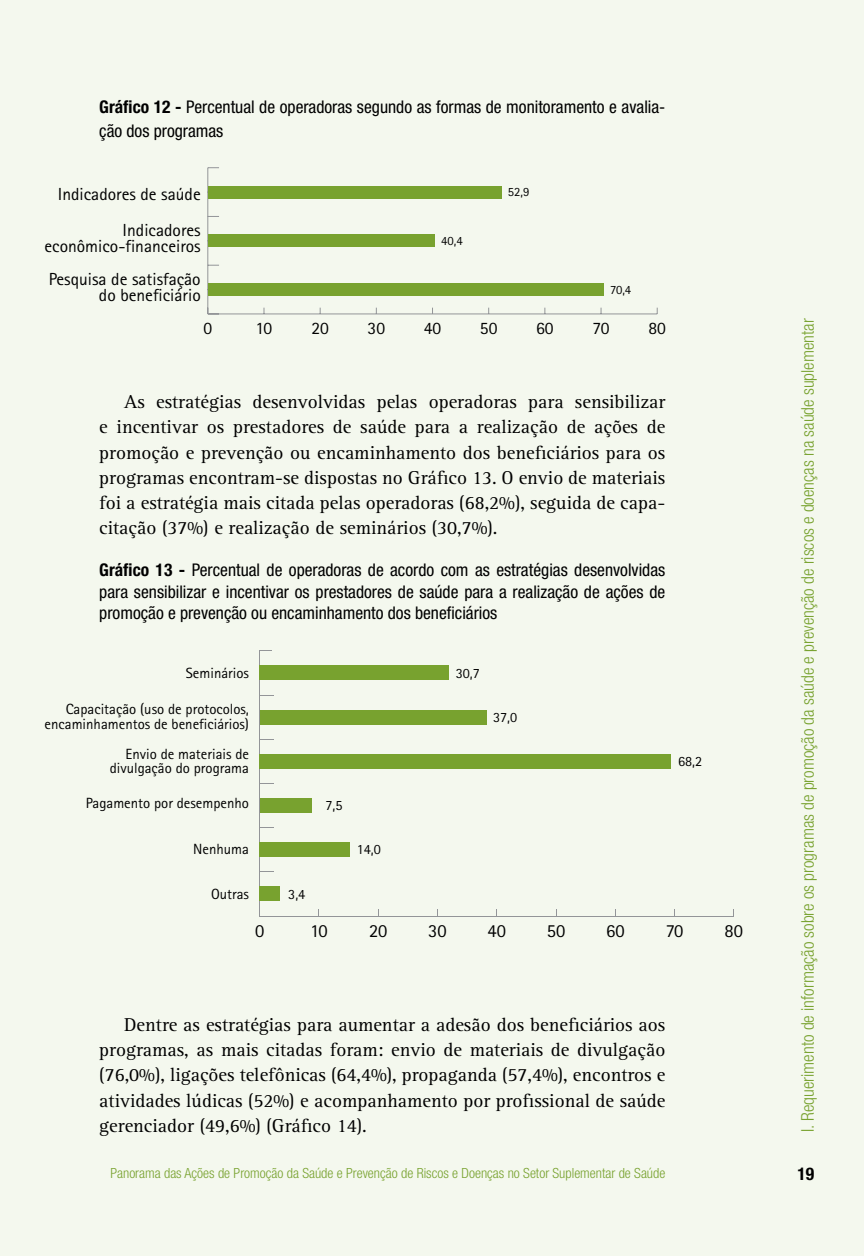
<style>
.page{position:relative;width:864px;height:1256px;background:#fff}
.page>*{position:absolute;margin:0;border:0;box-sizing:border-box;transform-origin:0 0}
.t1{font:19.25px/25.2px "Rotis Serif 55";color:#000;text-align:justify}
.t2{font:18.55px "Rotis Sans Serif 55";color:#000}
.t3{font:condensed 17.5px/21.7px "Helvetica Neue";color:#000}
.t4{font:300 condensed 17.5px "Helvetica Neue";color:#78a22f}
.t5{font:17.5px/15.8px "Rotis Sans Serif 55";color:#000;text-align:right}
.t6{font:700 condensed 17.5px "Helvetica Neue";color:#000}
.t7{font:14.7px/14.7px "Rotis Sans Serif 55";color:#000;text-align:right}
.t8{font:14.17px "Rotis Sans Serif 55";color:#000}
.t9{font:300 condensed 14px "Helvetica Neue";color:#78a22f}
.t10{font:12.6px "Rotis Sans Serif 55";color:#000}
.s1{font-weight:700}
</style>
<div class="page">
<div style="left:0;top:0;width:863px;height:1255px;background:#f4f8ee"></div>
<hr style="left:259px;top:915px;width:474px;height:1px;background:#939598">
<hr style="left:259px;top:650px;width:1px;height:265px;background:#939598">
<svg style="left:260px;top:871px;width:13px;height:1px"></svg>
<svg style="left:260px;top:827px;width:13px;height:1px"></svg>
<div style="left:259px;top:665px;width:190px;height:15px;background:#78a22f"></div>
<div style="left:259px;top:710px;width:227px;height:14px;background:#78a22f"></div>
<div style="left:259px;top:754px;width:412px;height:14px;background:#78a22f"></div>
<div style="left:259px;top:798px;width:52px;height:14px;background:#78a22f"></div>
<div style="left:259px;top:842px;width:91px;height:14px;background:#78a22f"></div>
<div style="left:259px;top:886px;width:21px;height:14px;background:#78a22f"></div>
<hr style="left:208px;top:313px;width:449px;height:1px;background:#939598">
<hr style="left:207px;top:168px;width:1px;height:146px;background:#939598">
<div style="left:208px;top:186px;width:293px;height:12px;background:#78a22f"></div>
<div style="left:208px;top:234px;width:226px;height:13px;background:#78a22f"></div>
<div style="left:208px;top:283px;width:395px;height:13px;background:#78a22f"></div>
<p class="t3" style="left:99px;top:95px;width:567px;line-height:23.8px"><span class="s1">Gráfico 12 -</span> Percentual de operadoras segundo as formas de monitoramento e avalia&shy;ção dos programas</p>
<p class="t5" style="left:58px;top:186px;width:144px">Indicadores de saúde</p>
<p class="t5" style="left:44px;top:222px;width:158px">Indicadores econômico-financeiros</p>
<p class="t5" style="left:49px;top:271px;width:153px">Pesquisa de satisfação do beneficiário</p>
<p class="t10" style="left:441px;top:233px;width:23px">40,4</p>
<p class="t10" style="left:507px;top:184px;width:23px">52,9</p>
<p class="t10" style="left:610px;top:282px;width:23px">70,4</p>
<p class="t5" style="left:203px;top:319px;width:10px">0</p>
<p class="t5" style="left:255px;top:319px;width:18px">10</p>
<p class="t5" style="left:311px;top:319px;width:19px">20</p>
<p class="t5" style="left:367px;top:319px;width:19px">30</p>
<p class="t5" style="left:423px;top:319px;width:19px">40</p>
<p class="t5" style="left:479px;top:319px;width:19px">50</p>
<p class="t5" style="left:536px;top:319px;width:19px">60</p>
<p class="t5" style="left:592px;top:319px;width:18px">70</p>
<p class="t5" style="left:648px;top:319px;width:19px">80</p>
<p class="t1" style="left:99px;top:389px;width:567px;text-indent:25px">As estratégias desenvolvidas pelas operadoras para sensibilizar e incentivar os prestadores de saúde para a realização de ações de promoção e prevenção ou encaminhamento dos beneficiários para os programas encontram-se dispostas no Gráfico 13. O envio de materiais foi a estratégia mais citada pelas operadoras (68,2%), seguida de capa&shy;citação (37%) e realização de seminários (30,7%).</p>
<p class="t3" style="left:99px;top:558px;width:567px;text-align:justify"><span class="s1">Gráfico 13 -</span> Percentual de operadoras de acordo com as estratégias desenvolvidas para sensibilizar e incentivar os prestadores de saúde para a realização de ações de promoção e prevenção ou encaminhamento dos beneficiários</p>
<p class="t7" style="left:186px;top:665px;width:65px">Seminários</p>
<p class="t7" style="left:45px;top:701px;width:206px">Capacitação (uso de protocolos, encaminhamentos de beneficiários)</p>
<p class="t7" style="left:110px;top:746px;width:141px">Envio de materiais de divulgação do programa</p>
<p class="t7" style="left:86px;top:795px;width:164px">Pagamento por desempenho</p>
<p class="t7" style="left:193px;top:841px;width:57px">Nenhuma</p>
<p class="t7" style="left:211px;top:885px;width:40px">Outras</p>
<p class="t8" style="left:288px;top:885px;width:19px">3,4</p>
<p class="t8" style="left:325px;top:797px;width:19px">7,5</p>
<p class="t8" style="left:356px;top:841px;width:26px">14,0</p>
<p class="t8" style="left:455px;top:664px;width:26px">30,7</p>
<p class="t8" style="left:493px;top:708px;width:26px">37,0</p>
<p class="t8" style="left:677px;top:752px;width:26px">68,2</p>
<p class="t2" style="left:255px;top:919px;width:11px">0</p>
<p class="t2" style="left:310px;top:919px;width:19px">10</p>
<p class="t2" style="left:369px;top:919px;width:20px">20</p>
<p class="t2" style="left:428px;top:919px;width:20px">30</p>
<p class="t2" style="left:487px;top:919px;width:20px">40</p>
<p class="t2" style="left:546px;top:919px;width:20px">50</p>
<p class="t2" style="left:606px;top:919px;width:20px">60</p>
<p class="t2" style="left:665px;top:919px;width:19px">70</p>
<p class="t2" style="left:724px;top:919px;width:20px">80</p>
<p class="t1" style="left:99px;top:1012px;width:567px;text-indent:25px">Dentre as estratégias para aumentar a adesão dos beneficiários aos programas, as mais citadas foram: envio de materiais de divulgação (76,0%), ligações telefônicas (64,4%), propaganda (57,4%), encontros e atividades lúdicas (52%) e acompanhamento por profissional de saúde gerenciador (49,6%) (Gráfico 14).</p>
<p class="t4" style="left:797px;top:1131px;width:814px;rotate:-90deg">I. Requerimento de informação sobre os programas de promoção da saúde e prevenção de riscos e doenças na saúde suplementar</p>
<p class="t9" style="left:110px;top:1164px;width:556px">Panorama das Ações de Promoção da Saúde e Prevenção de Riscos e Doenças no Setor Suplementar de Saúde</p>
<p class="t6" style="left:797px;top:1163px;width:18px">19</p>
</div>
